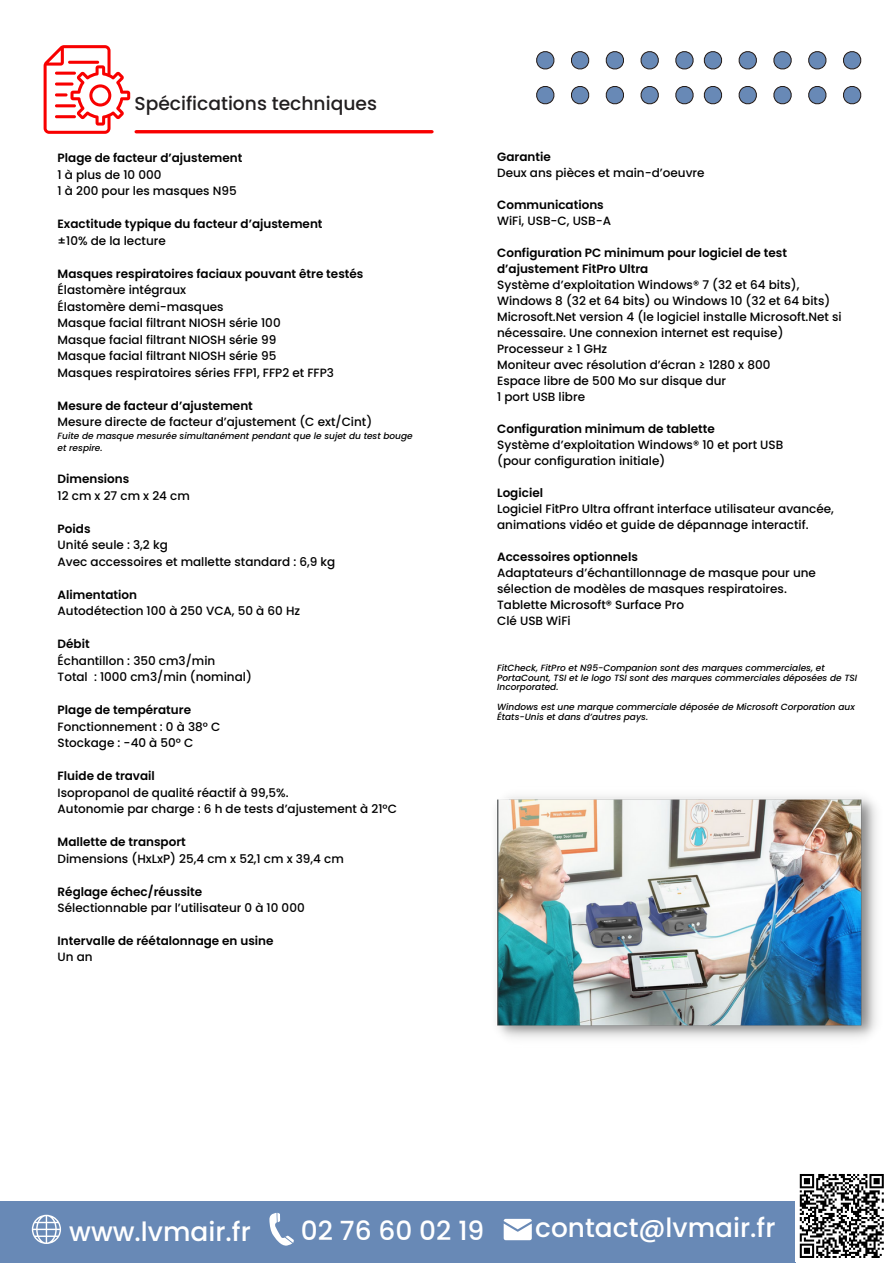
<style>
.page{position:relative;width:893px;height:1264px;background:#fff}
.page>*{position:absolute;margin:0;border:0;box-sizing:border-box;transform-origin:0 0}
.t1{font:500 26.4px "Poppins";color:#fff}
.t2{font:500 18.6px "Poppins";color:#221f20}
.t3{font:500 12px/16px "Poppins";color:#000}
.t4{font:600 12px/16px "Poppins";color:#000}
.t5{font:500 12px "Poppins";letter-spacing:.26em;color:#000}
.t6{font:italic 500 9px/9.8px "Poppins";color:#000}
</style>
<div class="page">
<hr style="left:136px;top:130px;width:296px;height:3px;background:#f80000">
<svg style="left:536px;top:51px;width:19px;height:19px"></svg>
<svg style="left:571px;top:51px;width:18px;height:19px"></svg>
<svg style="left:605px;top:51px;width:19px;height:19px"></svg>
<svg style="left:640px;top:51px;width:19px;height:19px"></svg>
<svg style="left:675px;top:51px;width:19px;height:19px"></svg>
<svg style="left:536px;top:86px;width:19px;height:19px"></svg>
<svg style="left:571px;top:86px;width:18px;height:19px"></svg>
<svg style="left:605px;top:86px;width:19px;height:19px"></svg>
<svg style="left:640px;top:86px;width:19px;height:19px"></svg>
<svg style="left:675px;top:86px;width:19px;height:19px"></svg>
<svg style="left:703px;top:51px;width:19px;height:19px"></svg>
<svg style="left:738px;top:51px;width:19px;height:19px"></svg>
<svg style="left:773px;top:51px;width:19px;height:19px"></svg>
<svg style="left:808px;top:51px;width:18px;height:19px"></svg>
<svg style="left:843px;top:51px;width:18px;height:19px"></svg>
<svg style="left:703px;top:86px;width:19px;height:19px"></svg>
<svg style="left:738px;top:86px;width:19px;height:19px"></svg>
<svg style="left:773px;top:86px;width:19px;height:19px"></svg>
<svg style="left:808px;top:86px;width:18px;height:19px"></svg>
<svg style="left:843px;top:86px;width:18px;height:19px"></svg>
<div style="left:0;top:1201px;width:795px;height:61px;background:#6889b6"></div>
<svg style="left:269px;top:1212px;width:25px;height:34px"></svg>
<svg style="left:32px;top:1214px;width:29px;height:29px"></svg>
<svg style="left:503px;top:1218px;width:28px;height:22px"></svg>
<svg style="left:44px;top:45px;width:86px;height:89px"></svg>
<svg style="left:55px;top:82px;width:18px;height:4px"></svg>
<hr style="left:68px;top:61px;width:31px;height:3px;background:#f80000;border-radius:2px">
<hr style="left:55px;top:72px;width:21px;height:3px;background:#f80000;border-radius:2px">
<hr style="left:55px;top:115px;width:21px;height:3px;background:#f80000;border-radius:2px">
<hr style="left:55px;top:104px;width:21px;height:3px;background:#f80000;border-radius:2px">
<img style="left:497px;top:796px;width:380px;height:242px">
<svg style="left:799px;top:1174px;width:85px;height:84px"></svg>
<h2 class="t2" style="left:134px;top:90px;width:244px">Spécifications techniques</h2>
<p class="t4" style="left:58px;top:150px;width:186px">Plage de facteur d’ajustement</p>
<p class="t3" style="left:58px;top:166px;width:181px;line-height:16.5px">1 à plus de 10 000<br>1 à 200 pour les masques N95</p>
<p class="t4" style="left:58px;top:216px;width:266px">Exactitude typique du facteur d’ajustement</p>
<p class="t3" style="left:58px;top:232px;width:110px">±10% de la lecture</p>
<p class="t4" style="left:58px;top:265px;width:307px">Masques respiratoires faciaux pouvant être testés</p>
<p class="t3" style="left:58px;top:282px;width:278px;line-height:16.5px">Élastomère intégraux<br>Élastomère demi-masques<br>Masque facial filtrant NIOSH série 100<br>Masque facial filtrant NIOSH série 99<br>Masque facial filtrant NIOSH série 95<br>Masques respiratoires séries FFP1, FFP2 et FFP3</p>
<p class="t4" style="left:58px;top:397px;width:197px">Mesure de facteur d’ajustement</p>
<p class="t3" style="left:58px;top:414px;width:316px">Mesure directe de facteur d’ajustement (C ext/Cint)</p>
<p class="t6" style="left:58px;top:430px;width:356px;line-height:12px">Fuite de masque mesurée simultanément pendant que le sujet du test bouge et respire.</p>
<p class="t4" style="left:58px;top:471px;width:73px">Dimensions</p>
<p class="t5" style="left:58px;top:487px;width:134px">12cmx27cmx24cm</p>
<p class="t4" style="left:58px;top:520px;width:34px">Poids</p>
<p class="t3" style="left:58px;top:536px;width:279px;line-height:16.5px">Unité seule : 3,2 kg<br>Avec accessoires et mallette standard : 6,9 kg</p>
<p class="t4" style="left:58px;top:586px;width:81px">Alimentation</p>
<p class="t3" style="left:58px;top:603px;width:244px">Autodétection 100 à 250 VCA, 50 à 60 Hz</p>
<p class="t4" style="left:58px;top:636px;width:34px">Débit</p>
<p class="t3" style="left:58px;top:652px;width:196px;line-height:16.5px">Échantillon : 350 cm3/min<br>Total : 1000 cm3/min (nominal)</p>
<p class="t4" style="left:58px;top:702px;width:135px">Plage de température</p>
<p class="t3" style="left:58px;top:718px;width:164px;line-height:16.5px">Fonctionnement : 0 à 38° C<br>Stockage : -40 à 50° C</p>
<p class="t4" style="left:58px;top:767px;width:99px">Fluide de travail</p>
<p class="t3" style="left:58px;top:784px;width:341px;line-height:16.5px">Isopropanol de qualité réactif à 99,5%.<br>Autonomie par charge : 6 h de tests d’ajustement à 21°C</p>
<p class="t4" style="left:58px;top:833px;width:130px">Mallette de transport</p>
<p class="t3" style="left:58px;top:850px;width:288px">Dimensions (HxLxP) 25,4 cm x 52,1 cm x 39,4 cm</p>
<p class="t4" style="left:58px;top:883px;width:146px">Réglage échec/réussite</p>
<p class="t3" style="left:58px;top:899px;width:248px">Sélectionnable par l’utilisateur 0 à 10 000</p>
<p class="t4" style="left:58px;top:932px;width:217px">Intervalle de réétalonnage en usine</p>
<p class="t3" style="left:58px;top:949px;width:37px">Un an</p>
<p class="t4" style="left:497px;top:149px;width:55px">Garantie</p>
<p class="t3" style="left:497px;top:165px;width:209px">Deux ans pièces et main-d’oeuvre</p>
<p class="t4" style="left:497px;top:197px;width:108px">Communications</p>
<p class="t3" style="left:497px;top:213px;width:115px">WiFi, USB-C, USB-A</p>
<p class="t4" style="left:497px;top:245px;width:291px">Configuration PC minimum pour logiciel de test d’ajustement FitPro Ultra</p>
<p class="t3" style="left:497px;top:277px;width:346px">Système d’exploitation Windows® 7 (32 et 64 bits), Windows 8 (32 et 64 bits) ou Windows 10 (32 et 64 bits)<br>Microsoft.Net version 4 (le logiciel installe Microsoft.Net si nécessaire. Une connexion internet est requise)<br>Processeur ≥ 1 GHz<br>Moniteur avec résolution d’écran ≥ 1280 x 800<br>Espace libre de 500 Mo sur disque dur<br>1 port USB libre</p>
<p class="t4" style="left:497px;top:421px;width:219px">Configuration minimum de tablette</p>
<p class="t3" style="left:497px;top:437px;width:288px">Système d’exploitation Windows® 10 et port USB (pour configuration initiale)</p>
<p class="t4" style="left:497px;top:485px;width:47px">Logiciel</p>
<p class="t3" style="left:497px;top:501px;width:338px">Logiciel FitPro Ultra offrant interface utilisateur avancée, animations vidéo et guide de dépannage interactif.</p>
<p class="t4" style="left:497px;top:549px;width:142px">Accessoires optionnels</p>
<p class="t3" style="left:497px;top:565px;width:320px">Adaptateurs d’échantillonnage de masque pour une sélection de modèles de masques respiratoires.<br>Tablette Microsoft® Surface Pro<br>Clé USB WiFi</p>
<p class="t6" style="left:497px;top:663px;width:361px">FitCheck, FitPro et N95-Companion sont des marques commerciales, et<br>PortaCount, TSI et le logo TSI sont des marques commerciales déposées de TSI<br>Incorporated.</p>
<p class="t6" style="left:497px;top:701px;width:359px">Windows est une marque commerciale déposée de Microsoft Corporation aux<br>États-Unis et dans d’autres pays.</p>
<h1 class="t1" style="left:69px;top:1213px;width:183px">www.lvmair.fr</h1>
<h1 class="t1" style="left:301px;top:1211px;width:185px">02 76 60 02 19</h1>
<h1 class="t1" style="left:535px;top:1209px;width:242px">contact@lvmair.fr</h1>
</div>
